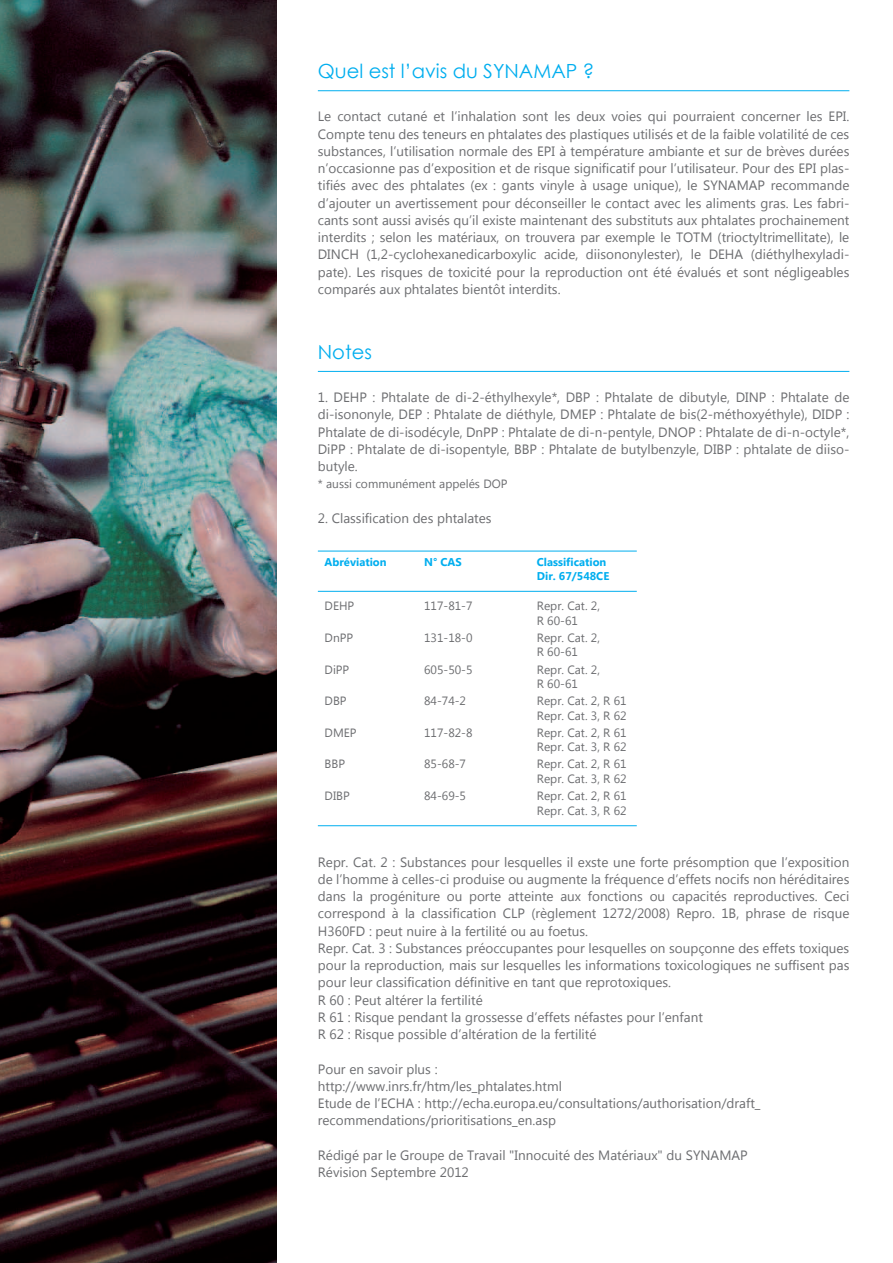
<style>
.page{position:relative;width:893px;height:1263px;background:#fff}
.page>*{position:absolute;margin:0;border:0;box-sizing:border-box;transform-origin:0 0}
.t1{font:19.5px "Century Gothic";color:#00aeef}
.t2{font:13.5px/17.2px "Lao UI";color:#6c6d70;text-align:justify}
.t3{font:12px "Lao UI";color:#6c6d70}
.t4{font:700 11.25px "Lao UI";color:#00aeef}
</style>
<div class="page">
<hr style="left:318px;top:90px;width:531px;height:1px;background:#00aeef">
<hr style="left:318px;top:371px;width:531px;height:1px;background:#00aeef">
<hr style="left:318px;top:551px;width:319px;height:1px;background:#00aeef">
<hr style="left:318px;top:591px;width:319px;height:1px;background:#00aeef">
<hr style="left:318px;top:825px;width:319px;height:1px;background:#00aeef">
<img style="left:0;top:0;width:276px;height:1263px">
<p class="t1" style="left:318px;top:58px;width:278px">Quel est l’avis du SYNAMAP ?</p>
<p class="t2" style="left:318px;top:108px;width:533px">Le contact cutané et l’inhalation sont les deux voies qui pourraient concerner les EPI.<br>Compte tenu des teneurs en phtalates des plastiques utilisés et de la faible volatilité de ces substances, l’utilisation normale des EPI à température ambiante et sur de brèves durées n’occasionne pas d’exposition et de risque significatif pour l’utilisateur. Pour des EPI plas&shy;tifiés avec des phtalates (ex : gants vinyle à usage unique), le SYNAMAP recommande d’ajouter un avertissement pour déconseiller le contact avec les aliments gras. Les fabri&shy;cants sont aussi avisés qu’il existe maintenant des substituts aux phtalates prochainement interdits ; selon les matériaux, on trouvera par exemple le TOTM (trioctyltrimellitate), le DINCH (1,2-cyclohexanedicarboxylic acide, diisononylester), le DEHA (diéthylhexyladi&shy;pate). Les risques de toxicité pour la reproduction ont été évalués et sont négligeables comparés aux phtalates bientôt interdits.</p>
<p class="t1" style="left:318px;top:338px;width:56px">Notes</p>
<p class="t2" style="left:318px;top:388px;width:533px">1. DEHP : Phtalate de di-2-éthylhexyle*, DBP : Phtalate de dibutyle, DINP : Phtalate de di-isononyle, DEP : Phtalate de diéthyle, DMEP : Phtalate de bis(2-méthoxyéthyle), DIDP :<br>Phtalate de di-isodécyle, DnPP : Phtalate de di-n-pentyle, DNOP : Phtalate de di-n-octyle*, DiPP : Phtalate de di-isopentyle, BBP : Phtalate de butylbenzyle, DIBP : phtalate de diiso&shy;butyle.</p>
<p class="t3" style="left:318px;top:476px;width:191px">* aussi communément appelés DOP</p>
<p class="t2" style="left:318px;top:509px;width:175px">2. Classification des phtalates</p>
<p class="t4" style="left:325px;top:554px;width:64px">Abréviation</p>
<p class="t4" style="left:424px;top:554px;width:39px">N° CAS</p>
<p class="t4" style="left:537px;top:554px;width:71px">Classification</p>
<p class="t4" style="left:537px;top:568px;width:74px">Dir. 67/548CE</p>
<p class="t3" style="left:325px;top:598px;width:31px">DEHP</p>
<p class="t3" style="left:424px;top:598px;width:50px">117-81-7</p>
<p class="t3" style="left:537px;top:598px;width:65px">Repr. Cat. 2,</p>
<p class="t3" style="left:537px;top:612px;width:43px">R 60-61</p>
<p class="t3" style="left:325px;top:630px;width:30px">DnPP</p>
<p class="t3" style="left:424px;top:630px;width:50px">131-18-0</p>
<p class="t3" style="left:537px;top:630px;width:65px">Repr. Cat. 2,</p>
<p class="t3" style="left:537px;top:644px;width:43px">R 60-61</p>
<p class="t3" style="left:325px;top:661px;width:26px">DiPP</p>
<p class="t3" style="left:424px;top:661px;width:50px">605-50-5</p>
<p class="t3" style="left:537px;top:661px;width:65px">Repr. Cat. 2,</p>
<p class="t3" style="left:537px;top:676px;width:43px">R 60-61</p>
<p class="t3" style="left:325px;top:693px;width:24px">DBP</p>
<p class="t3" style="left:424px;top:693px;width:43px">84-74-2</p>
<p class="t3" style="left:537px;top:693px;width:91px">Repr. Cat. 2, R 61</p>
<p class="t3" style="left:537px;top:707px;width:91px">Repr. Cat. 3, R 62</p>
<p class="t3" style="left:325px;top:724px;width:33px">DMEP</p>
<p class="t3" style="left:424px;top:724px;width:50px">117-82-8</p>
<p class="t3" style="left:537px;top:724px;width:91px">Repr. Cat. 2, R 61</p>
<p class="t3" style="left:537px;top:739px;width:91px">Repr. Cat. 3, R 62</p>
<p class="t3" style="left:325px;top:756px;width:22px">BBP</p>
<p class="t3" style="left:424px;top:756px;width:43px">85-68-7</p>
<p class="t3" style="left:537px;top:756px;width:91px">Repr. Cat. 2, R 61</p>
<p class="t3" style="left:537px;top:771px;width:91px">Repr. Cat. 3, R 62</p>
<p class="t3" style="left:325px;top:788px;width:27px">DIBP</p>
<p class="t3" style="left:424px;top:788px;width:43px">84-69-5</p>
<p class="t3" style="left:537px;top:788px;width:91px">Repr. Cat. 2, R 61</p>
<p class="t3" style="left:537px;top:802px;width:91px">Repr. Cat. 3, R 62</p>
<p class="t2" style="left:318px;top:853px;width:533px">Repr. Cat. 2 : Substances pour lesquelles il exste une forte présomption que l’exposition de l’homme à celles-ci produise ou augmente la fréquence d’effets nocifs non héréditaires dans la progéniture ou porte atteinte aux fonctions ou capacités reproductives. Ceci correspond à la classification CLP (règlement 1272/2008) Repro. 1B, phrase de risque H360FD : peut nuire à la fertilité ou au foetus.</p>
<p class="t2" style="left:318px;top:939px;width:533px">Repr. Cat. 3 : Substances préoccupantes pour lesquelles on soupçonne des effets toxiques pour la reproduction, mais sur lesquelles les informations toxicologiques ne suffisent pas pour leur classification définitive en tant que reprotoxiques.</p>
<p class="t2" style="left:318px;top:991px;width:166px">R 60 : Peut altérer la fertilité</p>
<p class="t2" style="left:318px;top:1008px;width:387px">R 61 : Risque pendant la grossesse d’effets néfastes pour l’enfant</p>
<p class="t2" style="left:318px;top:1025px;width:280px">R 62 : Risque possible d’altération de la fertilité</p>
<p class="t2" style="left:318px;top:1060px;width:121px">Pour en savoir plus :</p>
<p class="t2" style="left:318px;top:1077px;width:246px">http://www.inrs.fr/htm/les_phtalates.html</p>
<p class="t2" style="left:318px;top:1094px;width:444px">Etude de l’ECHA : http://echa.europa.eu/consultations/authorisation/draft_ recommendations/prioritisations_en.asp</p>
<p class="t2" style="left:318px;top:1146px;width:431px">Rédigé par le Groupe de Travail "Innocuité des Matériaux" du SYNAMAP</p>
<p class="t2" style="left:318px;top:1163px;width:153px">Révision Septembre 2012</p>
</div>
